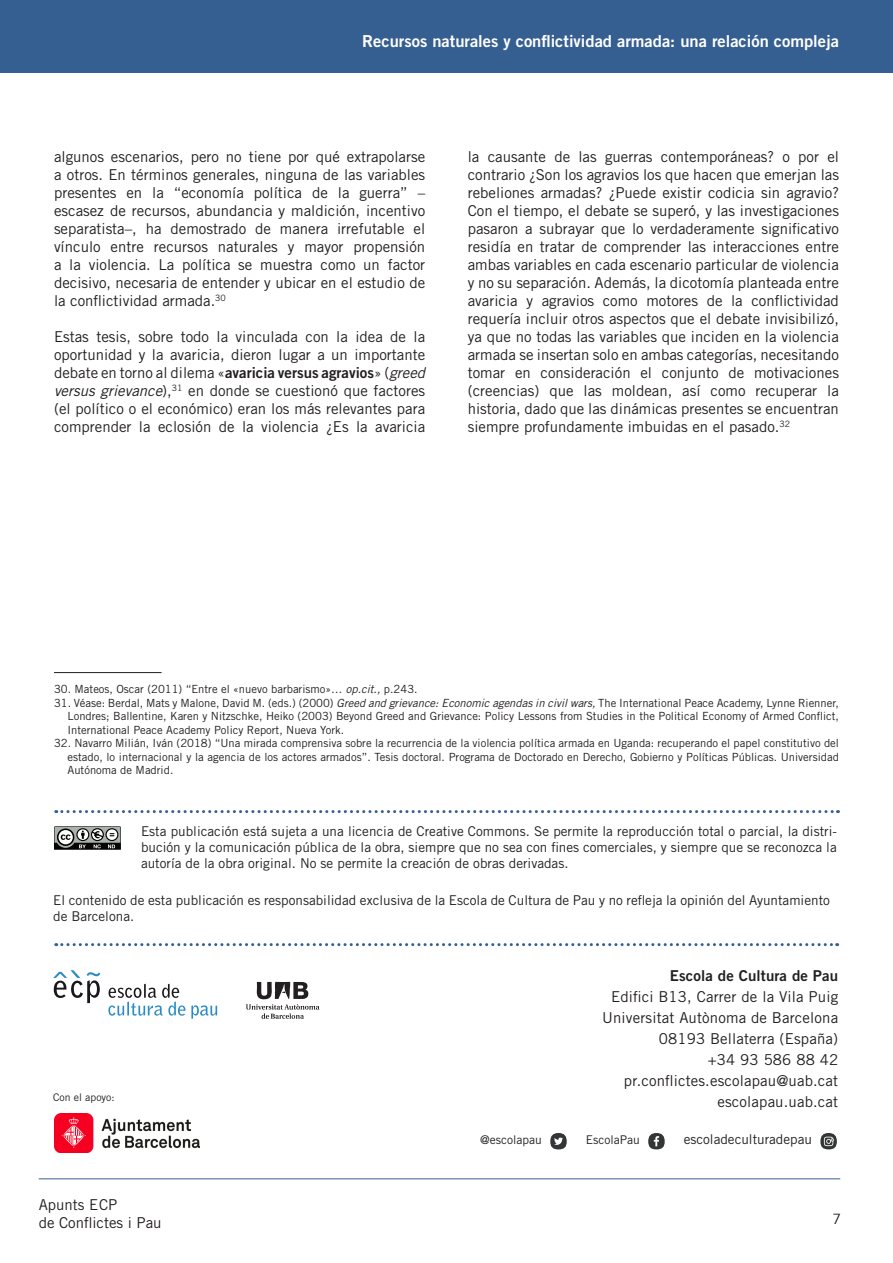
<style>
.page{position:relative;width:893px;height:1263px;background:#fff}
.page>*{position:absolute;margin:0;border:0;box-sizing:border-box;transform-origin:0 0}
.t1{font:16.5px "Trade Gothic LT Std Bd 2";color:#fff}
.Normal__Web{font:15px/18px "Trade Gothic LT Std";color:#231f20;text-align:justify}
.Normal__Web-2{font:15px "Trade Gothic LT Std Bd 2";letter-spacing:.01em;color:#231f20}
.t2{font:14.25px "Trade Gothic LT Std";color:#231f20}
.Normal__Web-3{font:13.5px/16.2px "Trade Gothic LT Std";color:#231f20}
.Normal__Web-4{font:12px "Trade Gothic LT Std";color:#231f20}
.t3{font:11.25px/13.5px "Trade Gothic LT Std";color:#231f20;text-align:justify}
.t4{font:10.5px "Trade Gothic LT Std";color:#231f20}
.s1{font-family:"Trade Gothic LT Std Bd 2"}
.s2{font-style:italic}
</style>
<div class="page">
<hr style="left:39px;top:1178px;width:801px;height:1px;background:#365f91">
<hr style="left:54px;top:672px;width:108px;height:1px;background:#231f20">
<div style="left:0;top:0;width:893px;height:72px;background:#365f91"></div>
<svg style="left:56px;top:943px;width:782px;height:3px"></svg>
<svg style="left:56px;top:810px;width:782px;height:3px"></svg>
<svg style="left:246px;top:982px;width:73px;height:37px"></svg>
<svg style="left:191px;top:1005px;width:26px;height:14px"></svg>
<svg style="left:108px;top:984px;width:77px;height:32px"></svg>
<svg style="left:53px;top:970px;width:47px;height:33px"></svg>
<svg style="left:54px;top:826px;width:67px;height:24px;background:#757875"></svg>
<div style="left:550px;top:1133px;width:17px;height:16px;background:#333636;border-radius:50%"></div>
<svg style="left:554px;top:1137px;width:9px;height:8px"></svg>
<div style="left:648px;top:1133px;width:17px;height:16px;background:#333636;border-radius:50%"></div>
<svg style="left:654px;top:1136px;width:5px;height:10px"></svg>
<svg style="left:820px;top:1133px;width:17px;height:16px"></svg>
<svg style="left:824px;top:1137px;width:10px;height:9px"></svg>
<img style="left:54px;top:1113px;width:146px;height:39px">
<p class="t1" style="left:362px;top:31px;width:478px">Recursos naturales y conflictividad armada: una relación compleja</p>
<p class="Normal__Web" style="left:54px;top:147px;width:373px">algunos escenarios, pero no tiene por qué extrapolarse a otros. En términos generales, ninguna de las variables presentes en la “economía política de la guerra” – escasez de recursos, abundancia y maldición, incentivo separatista–, ha demostrado de manera irrefutable el vínculo entre recursos naturales y mayor propensión a la violencia. La política se muestra como un factor decisivo, necesaria de entender y ubicar en el estudio de la conflictividad armada.<sup>30</sup></p>
<p class="Normal__Web" style="left:54px;top:327px;width:373px">Estas tesis, sobre todo la vinculada con la idea de la oportunidad y la avaricia, dieron lugar a un importante debate en torno al dilema «<span class="s1">avaricia versus agravios</span>» (<span class="s2">greed versus grievance</span>),<sup>31</sup> en donde se cuestionó que factores (el político o el económico) eran los más relevantes para comprender la eclosión de la violencia ¿Es la avaricia</p>
<p class="Normal__Web" style="left:468px;top:147px;width:373px">la causante de las guerras contemporáneas? o por el contrario ¿Son los agravios los que hacen que emerjan las rebeliones armadas? ¿Puede existir codicia sin agravio?<br>Con el tiempo, el debate se superó, y las investigaciones pasaron a subrayar que lo verdaderamente significativo residía en tratar de comprender las interacciones entre ambas variables en cada escenario particular de violencia y no su separación. Además, la dicotomía planteada entre avaricia y agravios como motores de la conflictividad requería incluir otros aspectos que el debate invisibilizó, ya que no todas las variables que inciden en la violencia armada se insertan solo en ambas categorías, necesitando tomar en consideración el conjunto de motivaciones (creencias) que las moldean, así como recuperar la historia, dado que las dinámicas presentes se encuentran siempre profundamente imbuidas en el pasado.<sup>32</sup></p>
<p class="t3" style="left:54px;top:682px;width:365px">30. Mateos, Oscar (2011) “Entre el «nuevo barbarismo»… <span class="s2">op.cit.,</span> p.243.</p>
<p class="t3" style="left:68px;top:696px;width:773px;text-indent:-14px">31. Véase: Berdal, Mats y Malone, David M. (eds.) (2000) <span class="s2">Greed and grievance: Economic agendas in civil wars,</span> The International Peace Academy, Lynne Rienner, Londres; Ballentine, Karen y Nitzschke, Heiko (2003) Beyond Greed and Grievance: Policy Lessons from Studies in the Political Economy of Armed Conflict, International Peace Academy Policy Report, Nueva York.</p>
<p class="t3" style="left:68px;top:736px;width:773px;text-indent:-14px">32. Navarro Milián, Iván (2018) “Una mirada comprensiva sobre la recurrencia de la violencia política armada en Uganda: recuperando el papel constitutivo del estado, lo internacional y la agencia de los actores armados”. Tesis doctoral. Programa de Doctorado en Derecho, Gobierno y Políticas Públicas. Universidad Autónoma de Madrid.</p>
<p class="Normal__Web-3" style="left:141px;top:823px;width:697px;text-align:justify">Esta publicación está sujeta a una licencia de Creative Commons. Se permite la reproducción total o parcial, la distri&shy;bución y la comunicación pública de la obra, siempre que no sea con fines comerciales, y siempre que se reconozca la autoría de la obra original. No se permite la creación de obras derivadas.</p>
<p class="Normal__Web-3" style="left:53px;top:892px;width:778px">El contenido de esta publicación es responsabilidad exclusiva de la Escola de Cultura de Pau y no refleja la opinión del Ayuntamiento de Barcelona.</p>
<p class="t4" style="left:53px;top:1090px;width:63px">Con el apoyo:</p>
<p class="Normal__Web" style="left:39px;top:1195px;width:124px">Apunts ECP<br>de Conflictes i Pau</p>
<p class="Normal__Web-2" style="left:670px;top:966px;width:170px">Escola de Cultura de Pau</p>
<p class="Normal__Web" style="left:611px;top:987px;width:229px">Edifici B13, Carrer de la Vila Puig</p>
<p class="Normal__Web" style="left:602px;top:1008px;width:238px">Universitat Autònoma de Barcelona</p>
<p class="Normal__Web" style="left:659px;top:1029px;width:181px">08193 Bellaterra (España)</p>
<p class="Normal__Web" style="left:708px;top:1050px;width:132px">+34 93 586 88 42</p>
<p class="Normal__Web" style="left:624px;top:1071px;width:216px">pr.conflictes.escolapau@uab.cat</p>
<p class="Normal__Web" style="left:717px;top:1092px;width:122px">escolapau.uab.cat</p>
<p class="Normal__Web-4" style="left:480px;top:1132px;width:63px">@escolapau</p>
<p class="Normal__Web-4" style="left:586px;top:1132px;width:55px">EscolaPau</p>
<p class="Normal__Web-3" style="left:684px;top:1131px;width:130px">escoladeculturadepau</p>
<p class="t2" style="left:832px;top:1210px;width:10px">7</p>
</div>
